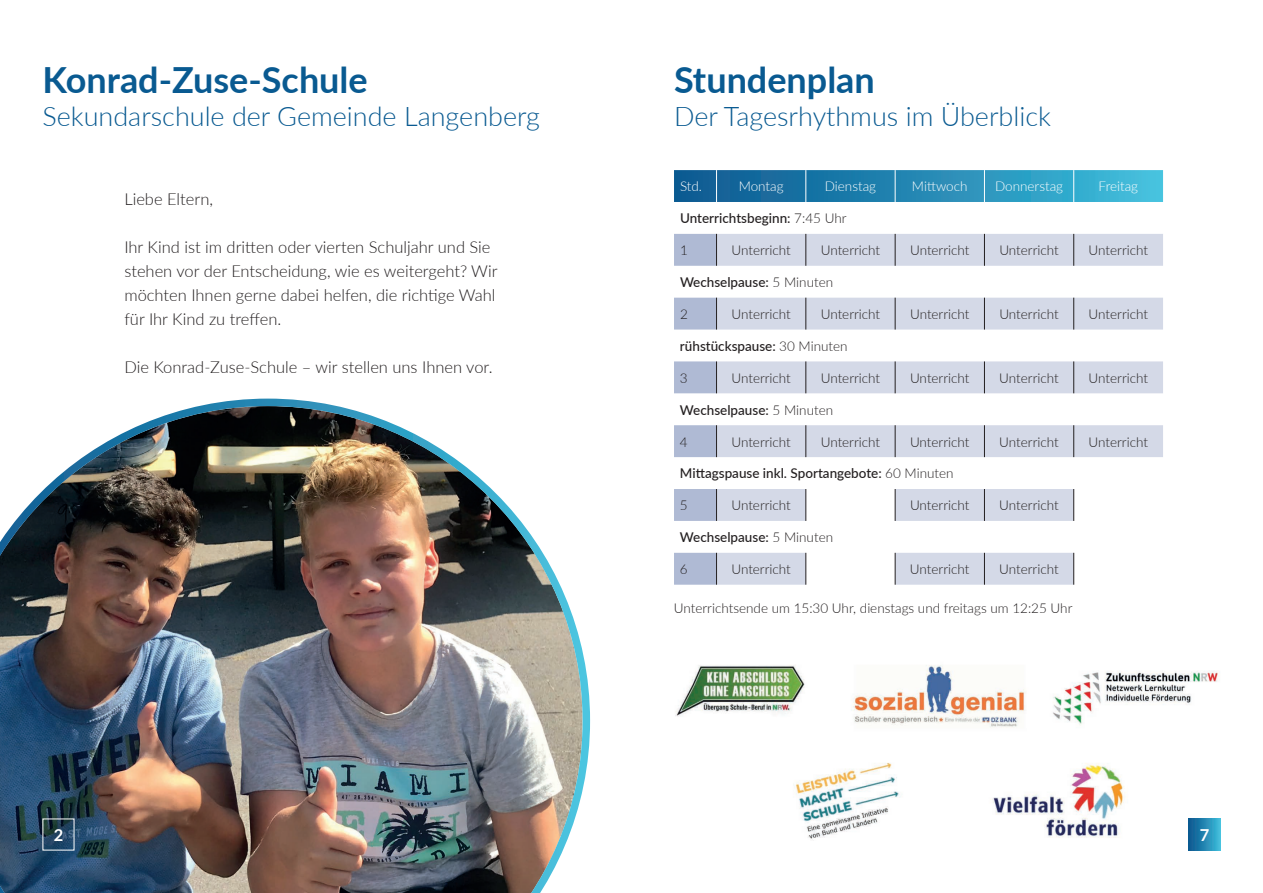
<style>
.page{position:relative;width:1263px;height:893px;background:#fff}
.page>*{position:absolute;margin:0;border:0;box-sizing:border-box;transform-origin:0 0}
.t1{font:700 36px "Lato";color:#095a91}
.t2{font:300 27px "Lato";color:#095a91}
.t3{font:300 16.5px/24px "Lato";color:#231f20}
.t4{font:700 16.5px "Lato";color:#fff}
.t5{font:300 13.5px "Lato";color:#231f20}
.t6{font:500 13.5px "Lato";color:#231f20}
.t7{font:300 13.5px "Lato";color:#fff}
.s1{font-weight:300}
</style>
<div class="page">
<img style="left:0;top:399px;width:590px;height:494px">
<img style="left:675px;top:665px;width:545px;height:175px">
<div style="left:1188px;top:819px;width:32px;height:31px;background:linear-gradient(to right,#09548d,#3db6d6)"></div>
<svg style="left:674px;top:170px;width:489px;height:32px;background:#268ab5"></svg>
<svg style="left:674px;top:234px;width:42px;height:351px"></svg>
<svg style="left:716px;top:234px;width:447px;height:351px"></svg>
<hr style="left:716px;top:170px;width:1px;height:32px;background:#fff">
<hr style="left:805px;top:170px;width:1px;height:32px;background:#fff">
<hr style="left:895px;top:170px;width:1px;height:32px;background:#fff">
<hr style="left:984px;top:170px;width:1px;height:32px;background:#fff">
<hr style="left:1073px;top:170px;width:1px;height:32px;background:#fff">
<hr style="left:716px;top:234px;width:1px;height:32px;background:#231f20">
<hr style="left:805px;top:234px;width:1px;height:32px;background:#231f20">
<hr style="left:895px;top:234px;width:1px;height:32px;background:#231f20">
<hr style="left:984px;top:234px;width:1px;height:32px;background:#231f20">
<hr style="left:1073px;top:234px;width:1px;height:32px;background:#231f20">
<hr style="left:716px;top:298px;width:1px;height:32px;background:#231f20">
<hr style="left:805px;top:298px;width:1px;height:32px;background:#231f20">
<hr style="left:895px;top:298px;width:1px;height:32px;background:#231f20">
<hr style="left:984px;top:298px;width:1px;height:32px;background:#231f20">
<hr style="left:1073px;top:298px;width:1px;height:32px;background:#231f20">
<hr style="left:716px;top:361px;width:1px;height:32px;background:#231f20">
<hr style="left:805px;top:361px;width:1px;height:32px;background:#231f20">
<hr style="left:895px;top:361px;width:1px;height:32px;background:#231f20">
<hr style="left:984px;top:361px;width:1px;height:32px;background:#231f20">
<hr style="left:1073px;top:361px;width:1px;height:32px;background:#231f20">
<hr style="left:716px;top:425px;width:1px;height:32px;background:#231f20">
<hr style="left:805px;top:425px;width:1px;height:32px;background:#231f20">
<hr style="left:895px;top:425px;width:1px;height:32px;background:#231f20">
<hr style="left:984px;top:425px;width:1px;height:32px;background:#231f20">
<hr style="left:1073px;top:425px;width:1px;height:32px;background:#231f20">
<hr style="left:716px;top:489px;width:1px;height:32px;background:#231f20">
<hr style="left:805px;top:489px;width:1px;height:32px;background:#231f20">
<hr style="left:895px;top:489px;width:1px;height:32px;background:#231f20">
<hr style="left:984px;top:489px;width:1px;height:32px;background:#231f20">
<hr style="left:1073px;top:489px;width:1px;height:32px;background:#231f20">
<hr style="left:716px;top:553px;width:1px;height:32px;background:#231f20">
<hr style="left:805px;top:553px;width:1px;height:32px;background:#231f20">
<hr style="left:895px;top:553px;width:1px;height:32px;background:#231f20">
<hr style="left:984px;top:553px;width:1px;height:32px;background:#231f20">
<hr style="left:1073px;top:553px;width:1px;height:32px;background:#231f20">
<h1 class="t1" style="left:43px;top:53px;width:327px">Konrad-Zuse-Schule</h1>
<h2 class="t2" style="left:43px;top:97px;width:499px">Sekundarschule der Gemeinde Langenberg</h2>
<p class="t3" style="left:124px;top:186px;width:90px">Liebe Eltern,</p>
<p class="t3" style="left:124px;top:234px;width:375px">Ihr Kind ist im dritten oder vierten Schuljahr und Sie stehen vor der Entscheidung, wie es weitergeht? Wir möchten Ihnen gerne dabei helfen, die richtige Wahl für Ihr Kind zu treffen.</p>
<p class="t3" style="left:124px;top:354px;width:370px">Die Konrad-Zuse-Schule – wir stellen uns Ihnen vor.</p>
<h1 class="t1" style="left:674px;top:53px;width:202px">Stundenplan</h1>
<h2 class="t2" style="left:674px;top:97px;width:378px">Der Tagesrhythmus im Überblick</h2>
<p class="t7" style="left:680px;top:177px;width:24px">Std.</p>
<p class="t7" style="left:739px;top:177px;width:46px">Montag</p>
<p class="t7" style="left:825px;top:177px;width:53px">Dienstag</p>
<p class="t7" style="left:912px;top:177px;width:57px">Mittwoch</p>
<p class="t7" style="left:995px;top:177px;width:70px">Donnerstag</p>
<p class="t7" style="left:1099px;top:177px;width:41px">Freitag</p>
<p class="t6" style="left:680px;top:209px;width:168px">Unterrichtsbeginn: <span class="s1">7:45 Uhr</span></p>
<p class="t5" style="left:680px;top:241px;width:9px">1</p>
<p class="t5" style="left:731px;top:241px;width:61px">Unterricht</p>
<p class="t5" style="left:821px;top:241px;width:61px">Unterricht</p>
<p class="t5" style="left:910px;top:241px;width:61px">Unterricht</p>
<p class="t5" style="left:999px;top:241px;width:61px">Unterricht</p>
<p class="t5" style="left:1089px;top:241px;width:61px">Unterricht</p>
<p class="t6" style="left:680px;top:272px;width:155px">Wechselpause: <span class="s1">5 Minuten</span></p>
<p class="t5" style="left:680px;top:305px;width:9px">2</p>
<p class="t5" style="left:731px;top:305px;width:61px">Unterricht</p>
<p class="t5" style="left:821px;top:305px;width:61px">Unterricht</p>
<p class="t5" style="left:910px;top:305px;width:61px">Unterricht</p>
<p class="t5" style="left:999px;top:305px;width:61px">Unterricht</p>
<p class="t5" style="left:1089px;top:305px;width:61px">Unterricht</p>
<p class="t6" style="left:680px;top:336px;width:169px">rühstückspause: <span class="s1">30 Minuten</span></p>
<p class="t5" style="left:680px;top:369px;width:9px">3</p>
<p class="t5" style="left:731px;top:369px;width:61px">Unterricht</p>
<p class="t5" style="left:821px;top:369px;width:61px">Unterricht</p>
<p class="t5" style="left:910px;top:369px;width:61px">Unterricht</p>
<p class="t5" style="left:999px;top:369px;width:61px">Unterricht</p>
<p class="t5" style="left:1088px;top:369px;width:61px">Unterricht</p>
<p class="t6" style="left:680px;top:400px;width:155px">Wechselpause: <span class="s1">5 Minuten</span></p>
<p class="t5" style="left:680px;top:432px;width:9px">4</p>
<p class="t5" style="left:731px;top:432px;width:61px">Unterricht</p>
<p class="t5" style="left:821px;top:432px;width:61px">Unterricht</p>
<p class="t5" style="left:910px;top:432px;width:61px">Unterricht</p>
<p class="t5" style="left:999px;top:432px;width:61px">Unterricht</p>
<p class="t5" style="left:1088px;top:432px;width:61px">Unterricht</p>
<p class="t6" style="left:680px;top:464px;width:275px">Mittagspause inkl. Sportangebote: <span class="s1">60 Minuten</span></p>
<p class="t5" style="left:680px;top:496px;width:9px">5</p>
<p class="t5" style="left:731px;top:496px;width:61px">Unterricht</p>
<p class="t5" style="left:910px;top:496px;width:61px">Unterricht</p>
<p class="t5" style="left:999px;top:496px;width:61px">Unterricht</p>
<p class="t6" style="left:680px;top:528px;width:155px">Wechselpause: <span class="s1">5 Minuten</span></p>
<p class="t5" style="left:680px;top:560px;width:9px">6</p>
<p class="t5" style="left:731px;top:560px;width:61px">Unterricht</p>
<p class="t5" style="left:910px;top:560px;width:61px">Unterricht</p>
<p class="t5" style="left:999px;top:560px;width:61px">Unterricht</p>
<p class="t5" style="left:674px;top:598px;width:400px">Unterrichtsende um 15:30 Uhr, dienstags und freitags um 12:25 Uhr</p>
<p class="t4" style="left:54px;top:823px;width:11px">2</p>
<p class="t4" style="left:1200px;top:823px;width:11px">7</p>
</div>
